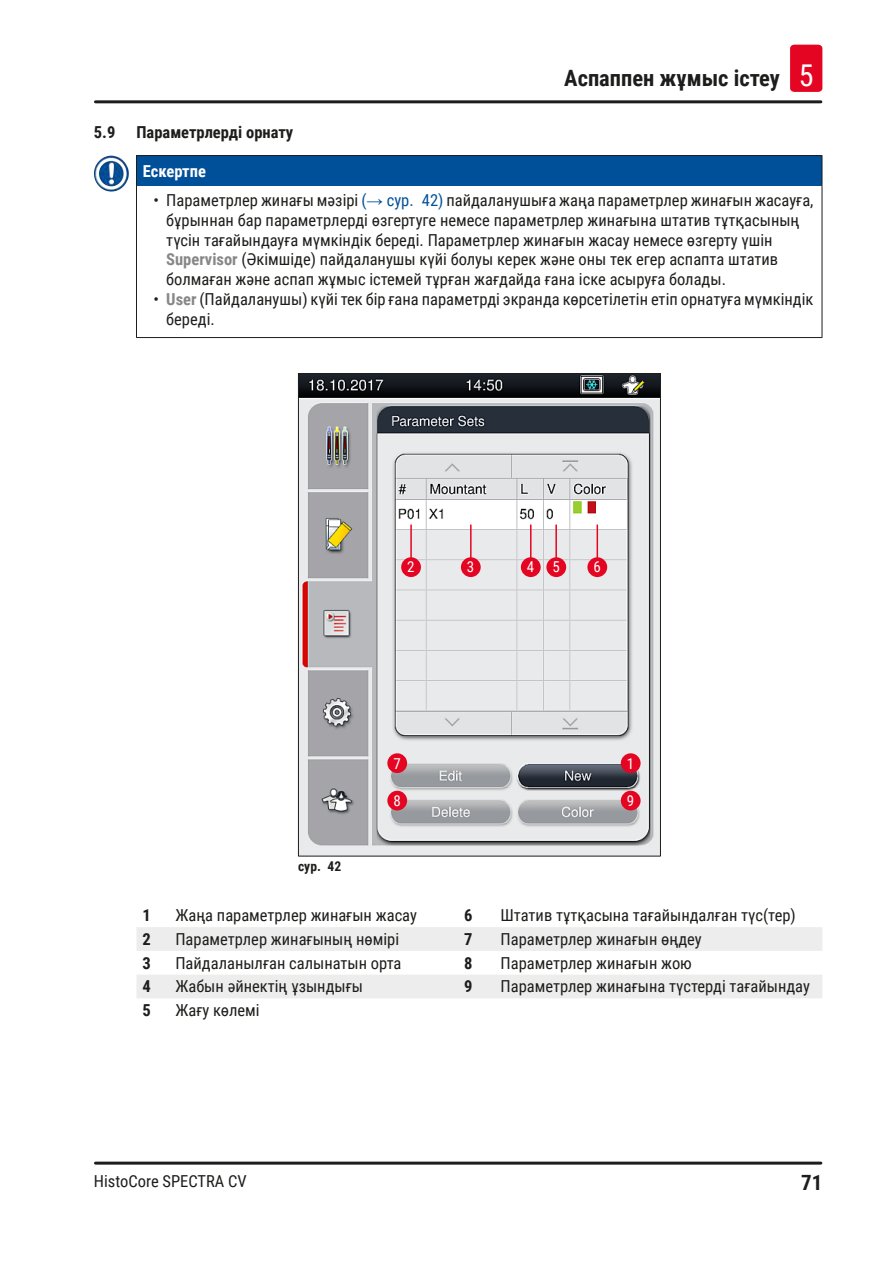
<style>
.page{position:relative;width:893px;height:1263px;background:#fff}
.page>*{position:absolute;margin:0;border:0;box-sizing:border-box;transform-origin:0 0}
.t1{font:700 22.5px "Roboto Condensed";color:#1d1d1b}
.t2{font:700 21px "Roboto Condensed";color:#1d1d1b}
.Table_text{font:16.5px/19.8px "Roboto Condensed";color:#1d1d1b}
.Table_heading{font:700 16.5px "Roboto Condensed";color:#1d1d1b}
.Signalword__no_use_a{font:700 16.5px "Roboto Condensed";color:#fff}
.t3{font:15px "Roboto Condensed";color:#fff}
.t4{font:700 13.5px "Roboto Condensed";color:#1d1d1b}
.s1{font-weight:400;font-size:30px;color:#fff}
.s2{color:#005099}
.s3{font-family:"Arial";color:#005099}
.s4{font-weight:700;color:#878787}
</style>
<div class="page">
<hr style="left:95px;top:100px;width:726px;height:3px;background:#1d1d1b">
<hr style="left:95px;top:1161px;width:726px;height:3px;background:#1d1d1b">
<div style="left:790px;top:45px;width:32px;height:47px;background:#e40522;border-radius:4px"></div>
<div style="left:136px;top:156px;width:686px;height:30px;background:#005099"></div>
<hr style="left:136px;top:156px;width:1px;height:30px;background:#1d1d1b">
<hr style="left:136px;top:186px;width:1px;height:151px;background:#1d1d1b">
<hr style="left:822px;top:186px;width:1px;height:151px;background:#1d1d1b">
<hr style="left:136px;top:337px;width:686px;height:1px;background:#1d1d1b">
<hr style="left:136px;top:155px;width:686px;height:1px;background:#1d1d1b">
<hr style="left:822px;top:156px;width:1px;height:30px;background:#1d1d1b">
<img style="left:94px;top:156px;width:26px;height:36px">
<img style="left:300px;top:375px;width:359px;height:479px">
<hr style="left:410px;top:525px;width:2px;height:32px;background:#e40522">
<hr style="left:470px;top:525px;width:2px;height:32px;background:#e40522">
<hr style="left:530px;top:525px;width:1px;height:32px;background:#e40522">
<hr style="left:555px;top:525px;width:2px;height:32px;background:#e40522">
<hr style="left:597px;top:525px;width:1px;height:32px;background:#e40522">
<div style="left:621px;top:753px;width:20px;height:20px;background:#e40522;border-radius:50%"></div>
<div style="left:401px;top:557px;width:20px;height:20px;background:#e40522;border-radius:50%"></div>
<div style="left:387px;top:753px;width:20px;height:20px;background:#e40522;border-radius:50%"></div>
<div style="left:387px;top:791px;width:20px;height:19px;background:#e40522;border-radius:50%"></div>
<div style="left:621px;top:791px;width:20px;height:19px;background:#e40522;border-radius:50%"></div>
<div style="left:461px;top:557px;width:20px;height:20px;background:#e40522;border-radius:50%"></div>
<div style="left:521px;top:557px;width:20px;height:20px;background:#e40522;border-radius:50%"></div>
<div style="left:546px;top:557px;width:20px;height:20px;background:#e40522;border-radius:50%"></div>
<div style="left:587px;top:557px;width:20px;height:20px;background:#e40522;border-radius:50%"></div>
<svg style="left:137px;top:927px;width:685px;height:71px;fill:#ededed"></svg>
<h1 class="t1" style="left:564px;top:63px;width:251px">Аспаппен жұмыс істеу <span class="s1">5</span></h1>
<p class="Table_heading" style="left:94px;top:121px;width:23px">5.9</p>
<p class="Table_heading" style="left:136px;top:121px;width:158px">Параметрлерді орнату</p>
<p class="Signalword__no_use_a" style="left:143px;top:160px;width:65px">Ескертпе</p>
<p class="Table_text" style="left:166px;top:190px;width:649px;text-indent:-13px">• Параметрлер жинағы мәзірі <span class="s2">(</span><span class="s3">→</span> <span class="s2">сур. 42)</span> пайдаланушыға жаңа параметрлер жинағын жасауға, бұрыннан бар параметрлерді өзгертуге немесе параметрлер жинағына штатив тұтқасының түсін тағайындауға мүмкіндік береді. Параметрлер жинағын жасау немесе өзгерту үшін <span class="s4">Supervisor</span> (Әкімшіде) пайдаланушы күйі болуы керек және оны тек егер аспапта штатив болмаған және аспап жұмыс істемей тұрған жағдайда ғана іске асыруға болады.</p>
<p class="Table_text" style="left:166px;top:289px;width:649px;text-indent:-13px">• <span class="s4">User</span> (Пайдаланушы) күйі тек бір ғана параметрді экранда көрсетілетін етіп орнатуға мүмкіндік береді.</p>
<p class="t3" style="left:407px;top:557px;width:9px">2</p>
<p class="t3" style="left:467px;top:557px;width:9px">3</p>
<p class="t3" style="left:527px;top:557px;width:9px">4</p>
<p class="t3" style="left:552px;top:557px;width:9px">5</p>
<p class="t3" style="left:593px;top:557px;width:9px">6</p>
<p class="t4" style="left:298px;top:856px;width:45px">сур. 42</p>
<p class="t3" style="left:627px;top:753px;width:9px">1</p>
<p class="t3" style="left:393px;top:753px;width:9px">7</p>
<p class="t3" style="left:393px;top:790px;width:9px">8</p>
<p class="t3" style="left:627px;top:790px;width:9px">9</p>
<p class="Table_heading" style="left:142px;top:904px;width:10px">1</p>
<p class="Table_text" style="left:175px;top:905px;width:243px">Жаңа параметрлер жинағын жасау</p>
<p class="Table_heading" style="left:464px;top:904px;width:10px">6</p>
<p class="Table_text" style="left:501px;top:905px;width:297px">Штатив тұтқасына тағайындалған түс(тер)</p>
<p class="Table_heading" style="left:142px;top:927px;width:10px">2</p>
<p class="Table_text" style="left:175px;top:928px;width:225px">Параметрлер жинағының нөмірі</p>
<p class="Table_heading" style="left:464px;top:927px;width:10px">7</p>
<p class="Table_text" style="left:501px;top:928px;width:203px">Параметрлер жинағын өңдеу</p>
<p class="Table_heading" style="left:142px;top:951px;width:10px">3</p>
<p class="Table_text" style="left:175px;top:952px;width:228px">Пайдаланылған салынатын орта</p>
<p class="Table_heading" style="left:464px;top:951px;width:10px">8</p>
<p class="Table_text" style="left:501px;top:952px;width:193px">Параметрлер жинағын жою</p>
<p class="Table_heading" style="left:142px;top:975px;width:10px">4</p>
<p class="Table_text" style="left:175px;top:976px;width:189px">Жабын әйнектің ұзындығы</p>
<p class="Table_heading" style="left:464px;top:975px;width:10px">9</p>
<p class="Table_text" style="left:501px;top:976px;width:311px">Параметрлер жинағына түстерді тағайындау</p>
<p class="Table_heading" style="left:142px;top:999px;width:10px">5</p>
<p class="Table_text" style="left:175px;top:1000px;width:86px">Жағу көлемі</p>
<p class="Table_text" style="left:94px;top:1170px;width:154px">HistoCore SPECTRA CV</p>
<p class="t2" style="left:801px;top:1168px;width:23px">71</p>
</div>
